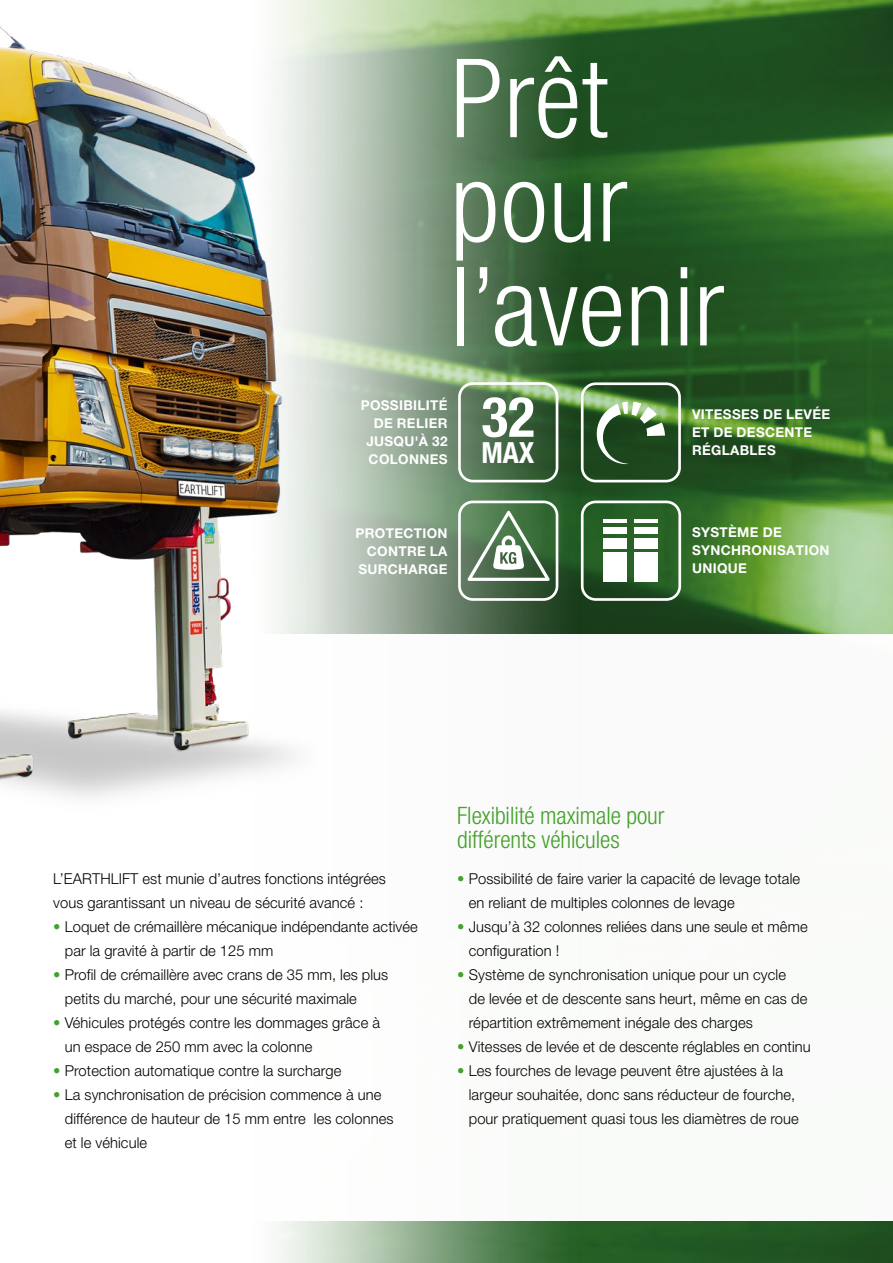
<style>
.page{position:relative;width:893px;height:1263px;background:#fff}
.page>*{position:absolute;margin:0;border:0;box-sizing:border-box;transform-origin:0 0}
.t1{font:300 condensed 109.5px/104.1px "Helvetica Neue LT Std";color:#fff}
.t2{font:700 condensed 55.8px "Helvetica Neue";color:#fff}
.t3{font:700 condensed 28.95px "Helvetica Neue";color:#fff}
.t4{font:300 condensed 24px/24px "Helvetica Neue LT Std";color:#44a12b}
.t5{font:300 15px/24px "Helvetica Neue LT Std";letter-spacing:.005em;color:#000}
.t6{font:700 13.5px/18px "Helvetica Neue LT Std";letter-spacing:.025em;color:#fff;text-align:right}
.s1{color:#44a12b}
</style>
<div class="page">
<img style="left:596px;top:0;width:297px;height:1263px">
<div style="left:0;top:634px;width:893px;height:586px;background:#fff"></div>
<img style="left:276px;top:0;width:320px;height:1263px">
<img style="left:0;top:0;width:316px;height:842px">
<div style="left:458px;top:382px;width:100px;height:100px;border:3px solid #fff;border-radius:13px"></div>
<div style="left:581px;top:501px;width:100px;height:100px;border:3px solid #fff;border-radius:13px"></div>
<div style="left:603px;top:552px;width:24px;height:30px;background:#fff"></div>
<div style="left:603px;top:538px;width:24px;height:10px;background:#fff"></div>
<div style="left:603px;top:527px;width:24px;height:7px;background:#fff"></div>
<div style="left:634px;top:552px;width:23px;height:30px;background:#fff"></div>
<div style="left:634px;top:538px;width:23px;height:10px;background:#fff"></div>
<div style="left:634px;top:527px;width:23px;height:7px;background:#fff"></div>
<hr style="left:603px;top:519px;width:24px;height:4px;background:#fff">
<hr style="left:634px;top:519px;width:23px;height:4px;background:#fff">
<div style="left:458px;top:501px;width:100px;height:100px;border:3px solid #fff;border-radius:13px"></div>
<svg style="left:467px;top:511px;width:83px;height:70px"></svg>
<div style="left:581px;top:382px;width:100px;height:100px;border:3px solid #fff;border-radius:13px"></div>
<svg style="left:597px;top:402px;width:68px;height:62px"></svg>
<h1 class="t1" style="left:451px;top:46px;width:275px">Prêt pour l’avenir</h1>
<h2 class="t2" style="left:481px;top:383px;width:55px">32</h2>
<p class="t6" style="left:361px;top:396px;width:88px">POSSIBILITÉ<br>DE RELIER<br>JUSQU'À 32<br>COLONNES</p>
<p class="t6" style="left:692px;top:405px;width:140px;text-align:left">VITESSES DE LEVÉE<br>ET DE DESCENTE<br>RÉGLABLES</p>
<h3 class="t3" style="left:481px;top:435px;width:55px">MAX</h3>
<p class="t6" style="left:355px;top:523px;width:94px">PROTECTION<br>CONTRE LA<br>SURCHARGE</p>
<p class="t6" style="left:692px;top:523px;width:139px;text-align:left">SYSTÈME DE<br>SYNCHRONISATION<br>UNIQUE</p>
<p class="t5" style="left:53px;top:867px;width:334px">L’EARTHLIFT est munie d’autres fonctions intégrées vous garantissant un niveau de sécurité avancé :</p>
<p class="t5" style="left:65px;top:915px;width:355px;text-indent:-12px"><span class="s1">•</span> Loquet de crémaillère mécanique indépendante activée par la gravité à partir de 125 mm</p>
<p class="t5" style="left:65px;top:963px;width:325px;text-indent:-12px"><span class="s1">•</span> Profil de crémaillère avec crans de 35 mm, les plus petits du marché, pour une sécurité maximale</p>
<p class="t5" style="left:65px;top:1011px;width:317px;text-indent:-12px"><span class="s1">•</span> Véhicules protégés contre les dommages grâce à un espace de 250 mm avec la colonne</p>
<p class="t5" style="left:53px;top:1059px;width:290px"><span class="s1">•</span> Protection automatique contre la surcharge</p>
<p class="t5" style="left:65px;top:1083px;width:330px;text-indent:-12px"><span class="s1">•</span> La synchronisation de précision commence à une différence de hauteur de 15 mm entre les colonnes et le véhicule</p>
<h3 class="t4" style="left:457px;top:804px;width:209px">Flexibilité maximale pour différents véhicules</h3>
<p class="t5" style="left:469px;top:867px;width:333px;text-indent:-12px"><span class="s1">•</span> Possibilité de faire varier la capacité de levage totale en reliant de multiples colonnes de levage</p>
<p class="t5" style="left:469px;top:915px;width:340px;text-indent:-12px"><span class="s1">•</span> Jusqu’à 32 colonnes reliées dans une seule et même configuration !</p>
<p class="t5" style="left:469px;top:963px;width:340px;text-indent:-12px"><span class="s1">•</span> Système de synchronisation unique pour un cycle<br>de levée et de descente sans heurt, même en cas de répartition extrêmement inégale des charges</p>
<p class="t5" style="left:457px;top:1035px;width:355px"><span class="s1">•</span> Vitesses de levée et de descente réglables en continu</p>
<p class="t5" style="left:469px;top:1059px;width:332px;text-indent:-12px"><span class="s1">•</span> Les fourches de levage peuvent être ajustées à la largeur souhaitée, donc sans réducteur de fourche, pour pratiquement quasi tous les diamètres de roue</p>
</div>
